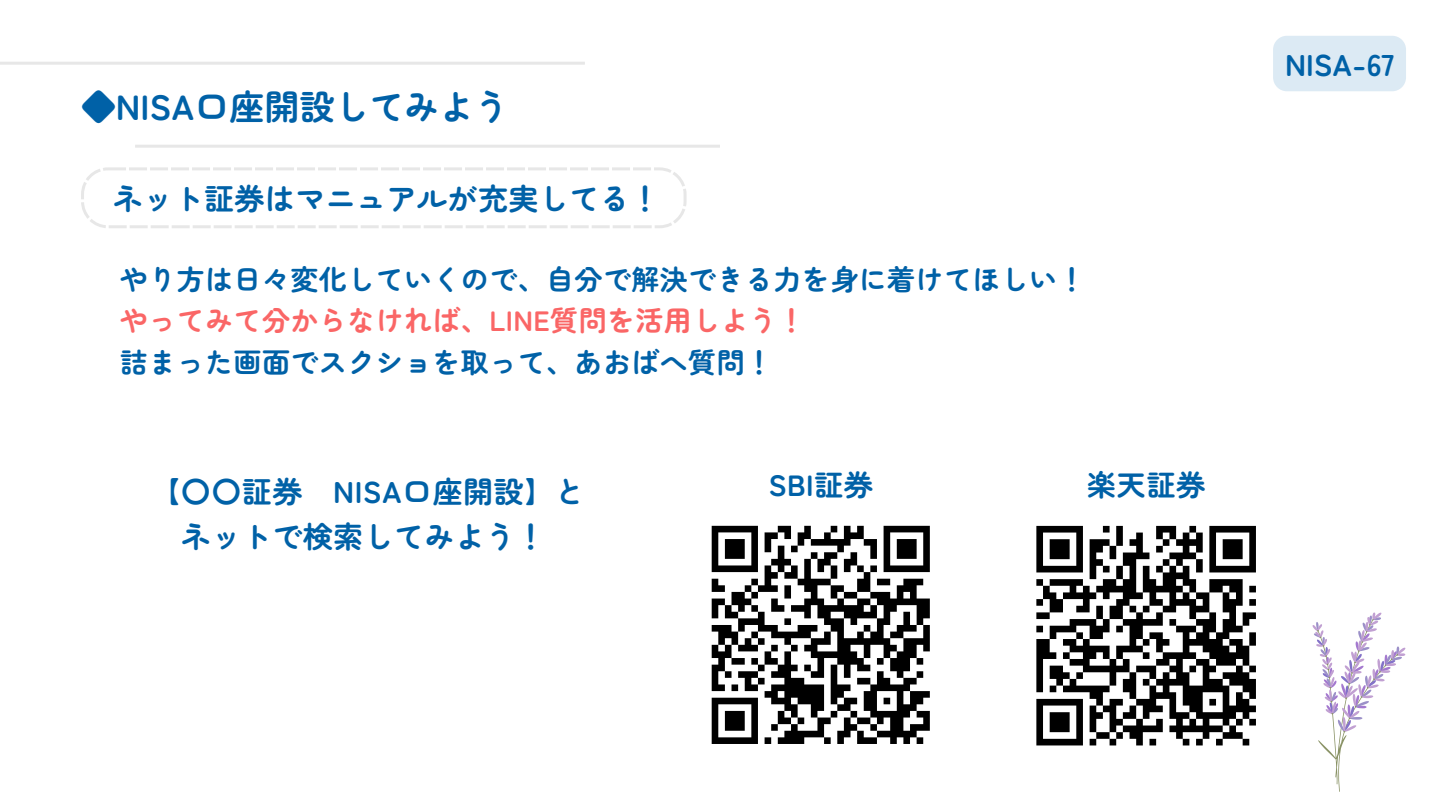
<style>
.page{position:relative;width:1440px;height:810px;background:#fff}
.page>*{position:absolute;margin:0;border:0;box-sizing:border-box;transform-origin:0 0}
.t1{font:700 35px "Zen Maru Gothic";color:#0061a7}
.t2{font:700 30px/45px "Zen Maru Gothic";letter-spacing:.015em;color:#0061a7;text-align:center}
.t3{font:700 29.3px "Zen Maru Gothic";letter-spacing:.015em;color:#0061a7}
.t4{font:700 28px/41.2px "Zen Maru Gothic";letter-spacing:.015em;color:#0061a7}
.s1{color:#fa6666}
</style>
<div class="page">
<svg style="left:1036px;top:525px;width:220px;height:221px"></svg>
<svg style="left:711px;top:525px;width:219px;height:219px"></svg>
<svg style="left:1313px;top:612px;width:92px;height:180px"></svg>
<hr style="left:135px;top:145px;width:585px;height:3px;background:#e7e7e7">
<hr style="left:0;top:62px;width:585px;height:3px;background:#e7e7e7">
<div style="left:1273px;top:36px;width:133px;height:55px;background:#dceaf4;border-radius:14px"></div>
<svg style="left:81px;top:167px;width:605px;height:61px"></svg>
<p class="t1" style="left:81px;top:79px;width:430px">◆NISA口座開設してみよう</p>
<h2 class="t2" style="left:113px;top:175px;width:549px">ネット証券はマニュアルが充実してる！</h2>
<p class="t4" style="left:120px;top:257px;width:967px">やり方は日々変化していくので、自分で解決できる力を身に着けてほしい！<span class="s1">やってみて分からなければ、LINE質問を活用しよう！<br></span>詰まった画面でスクショを取って、あおばへ質問！</p>
<h1 class="t2" style="left:151px;top:467px;width:435px">【〇〇証券 NISA口座開設】とネットで検索してみよう！</h1>
<p class="t3" style="left:768px;top:462px;width:106px">SBI証券</p>
<p class="t3" style="left:1087px;top:462px;width:120px">楽天証券</p>
<p class="t2" style="left:1285px;top:41px;width:110px">NISA-67</p>
</div>
